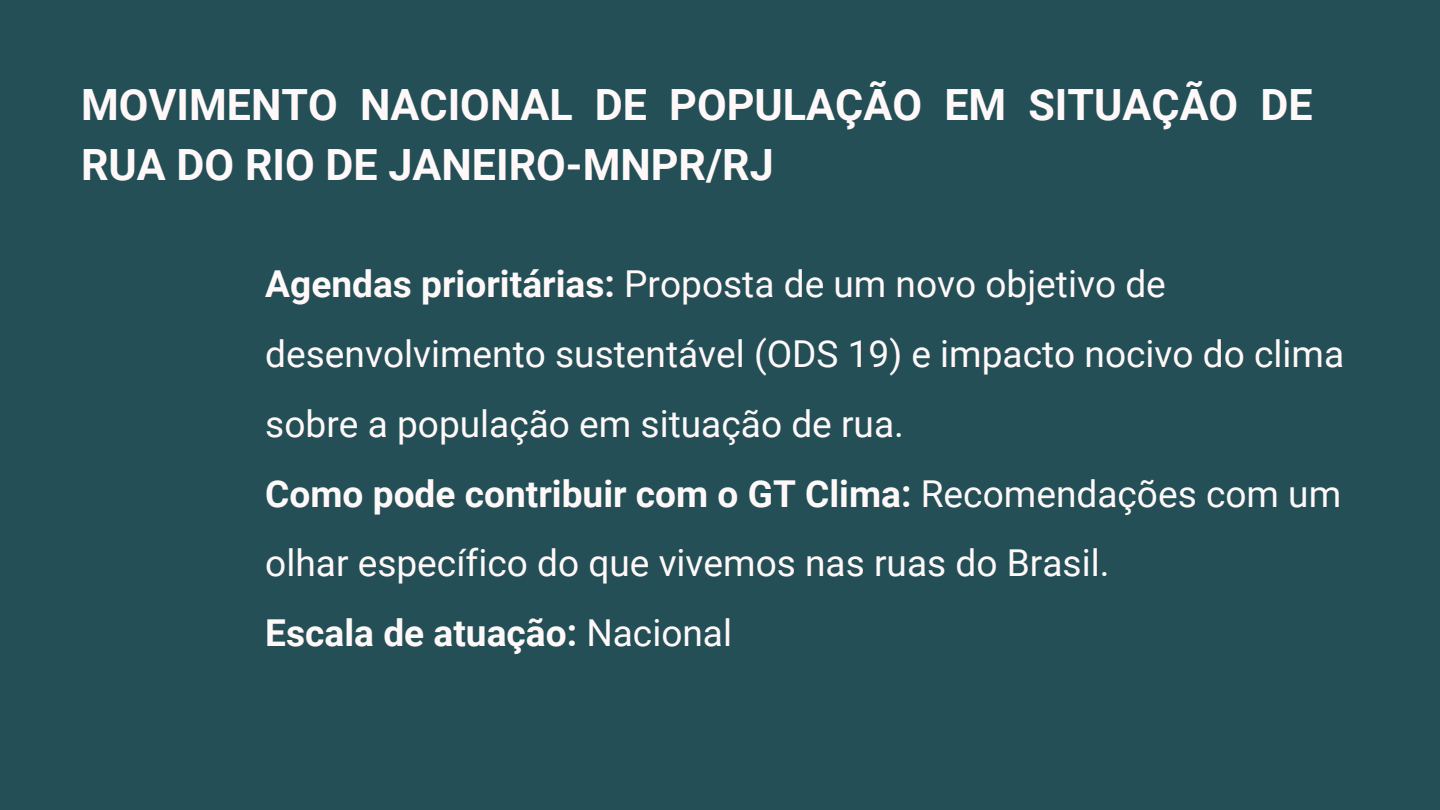
<style>
.page{position:relative;width:1440px;height:810px;background:#244f56}
.page>*{position:absolute;margin:0;border:0;box-sizing:border-box;transform-origin:0 0}
.t1{font:700 43.1px/60px "Roboto";color:#fef8f8}
.t2{font:37.1px/69.8px "Roboto";color:#fef8f8}
.t3{font:700 37.1px "Roboto";color:#fef8f8}
.s1{font-weight:700}
.s2{font-weight:400}
</style>
<div class="page">
<h1 class="t1" style="left:81px;top:75px;width:1233px">MOVIMENTO NACIONAL DE POPULAÇÃO EM SITUAÇÃO DE<br>RUA DO RIO DE JANEIRO-MNPR/RJ</h1>
<p class="t2" style="left:265px;top:250px;width:1080px"><span class="s1">Agendas prioritárias:</span> Proposta de um novo objetivo de desenvolvimento sustentável (ODS 19) e impacto nocivo do clima sobre a população em situação de rua.</p>
<p class="t2" style="left:265px;top:459px;width:1077px"><span class="s1">Como pode contribuir com o GT Clima:</span> Recomendações com um olhar específico do que vivemos nas ruas do Brasil.</p>
<p class="t3" style="left:265px;top:612px;width:468px">Escala de atuação: <span class="s2">Nacional</span></p>
</div>
